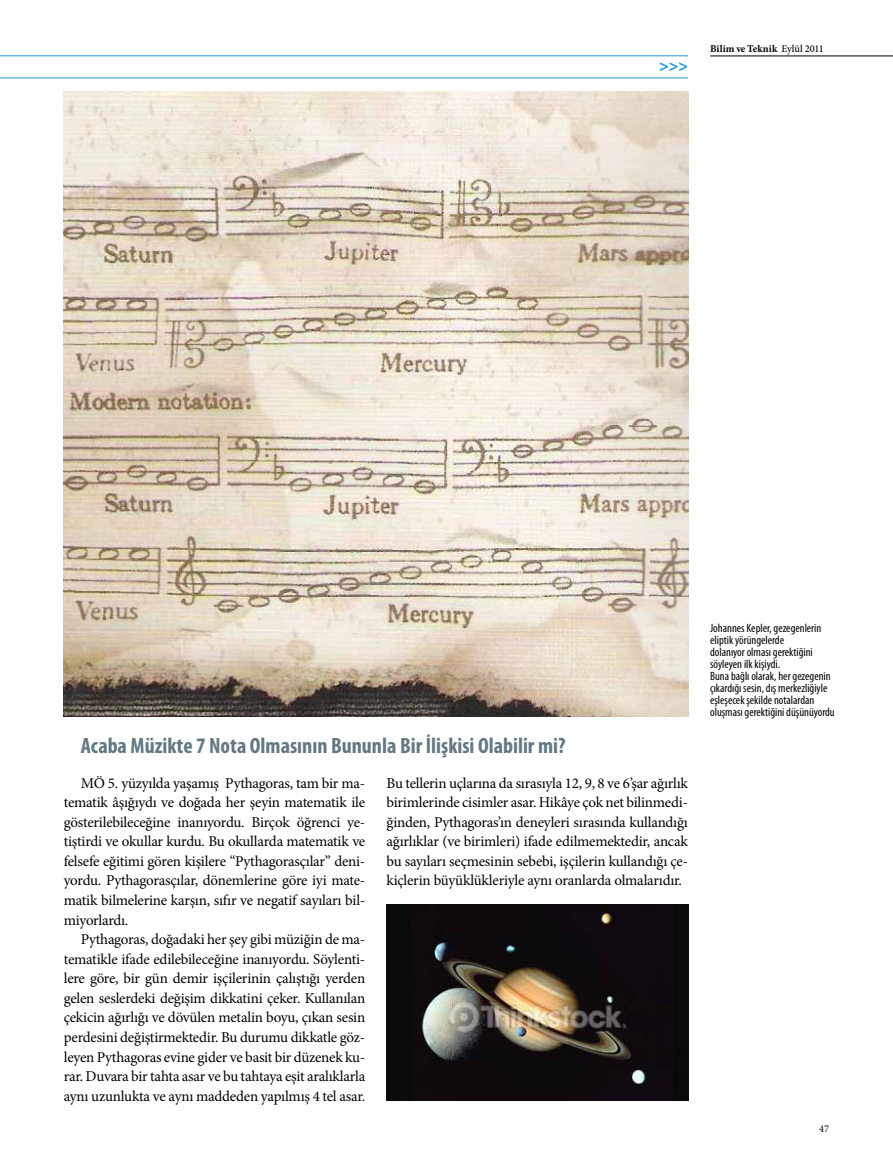
<style>
.page{position:relative;width:893px;height:1170px;background:#fff}
.page>*{position:absolute;margin:0;border:0;box-sizing:border-box;transform-origin:0 0}
.t1{font:700 condensed 22.2px "Myriad Pro";color:#647883}
.t2{font:700 16.2px "Myriad Pro";color:#1c9ad6}
.t3{font:15px/19.5px "Minion Pro";letter-spacing:-.015em;color:#000;text-align:justify}
.t4{font:condensed 12px/12px "Myriad Pro";color:#000}
.t5{font:700 10.35px "Minion Pro";letter-spacing:.005em;color:#000}
.t6{font:10.35px "Minion Pro";color:#000}
.s1{font-weight:500}
</style>
<div class="page">
<img style="left:64px;top:91px;width:624px;height:625px">
<img style="left:387px;top:904px;width:301px;height:196px">
<hr style="left:710px;top:56px;width:183px;height:1px;background:#000">
<hr style="left:0;top:78px;width:688px;height:1px;background:#1c9ad6">
<hr style="left:0;top:56px;width:688px;height:1px;background:#1c9ad6">
<p class="t2" style="left:659px;top:55px;width:30px">&gt;&gt;&gt;</p>
<p class="t5" style="left:710px;top:41px;width:115px">Bilim ve Teknik <span class="s1">Eylül 2011</span></p>
<h1 class="t1" style="left:81px;top:731px;width:486px">Acaba Müzikte 7 Nota Olmasının Bununla Bir İlişkisi Olabilir mi?</h1>
<p class="t3" style="left:64px;top:773px;width:303px;text-indent:17px">MÖ 5. yüzyılda yaşamış Pythagoras, tam bir ma&shy;tematik âşığıydı ve doğada her şeyin matematik ile gösterilebileceğine inanıyordu. Birçok öğrenci ye&shy;tiştirdi ve okullar kurdu. Bu okullarda matematik ve felsefe eğitimi gören kişilere “Pythagorasçılar” deni&shy;yordu. Pythagorasçılar, dönemlerine göre iyi mate&shy;matik bilmelerine karşın, sıfır ve negatif sayıları bil&shy;miyorlardı.</p>
<p class="t3" style="left:64px;top:929px;width:303px;text-indent:17px">Pythagoras, doğadaki her şey gibi müziğin de ma&shy;tematikle ifade edilebileceğine inanıyordu. Söylenti&shy;lere göre, bir gün demir işçilerinin çalıştığı yerden gelen seslerdeki değişim dikkatini çeker. Kullanılan çekicin ağırlığı ve dövülen metalin boyu, çıkan sesin perdesini değiştirmektedir. Bu durumu dikkatle göz&shy;leyen Pythagoras evine gider ve basit bir düzenek ku&shy;rar. Duvara bir tahta asar ve bu tahtaya eşit aralıklarla aynı uzunlukta ve aynı maddeden yapılmış 4 tel asar.</p>
<p class="t3" style="left:387px;top:773px;width:303px">Bu tellerin uçlarına da sırasıyla 12, 9, 8 ve 6’şar ağırlık birimlerinde cisimler asar. Hikâye çok net bilinmedi&shy;ğinden, Pythagoras’ın deneyleri sırasında kullandığı ağırlıklar (ve birimleri) ifade edilmemektedir, ancak bu sayıları seçmesinin sebebi, işçilerin kullandığı çe&shy;kiçlerin büyüklükleriyle aynı oranlarda olmalarıdır.</p>
<p class="t4" style="left:710px;top:621px;width:126px">Johannes Kepler, gezegenlerin eliptik yörüngelerde<br>dolanıyor olması gerektiğini söyleyen ilk kişiydi.<br>Buna bağlı olarak, her gezegenin çıkardığı sesin, dış merkezliğiyle eşleşecek şekilde notalardan oluşması gerektiğini düşünüyordu</p>
<p class="t6" style="left:819px;top:1121px;width:11px">47</p>
</div>
